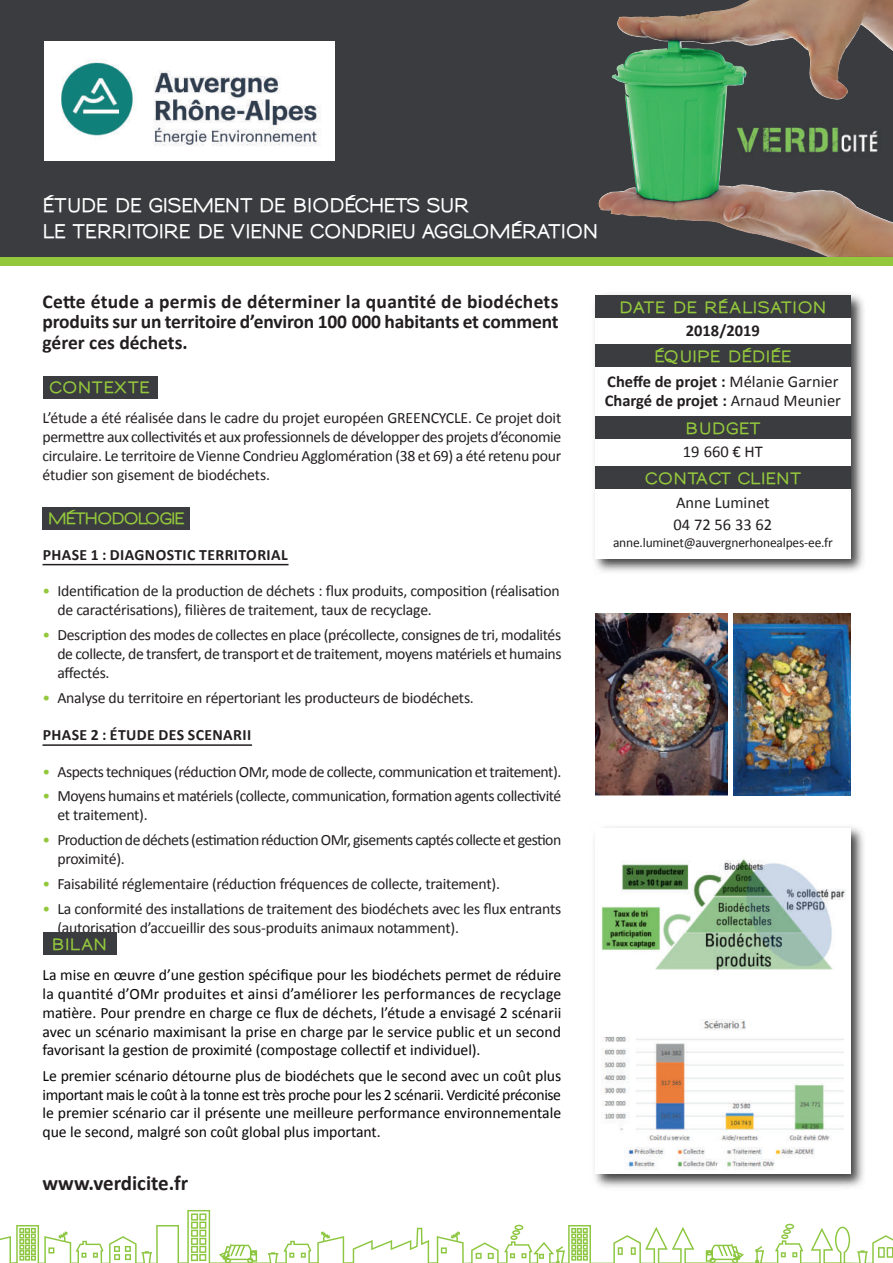
<style>
.page{position:relative;width:893px;height:1263px;background:#fff}
.page>*{position:absolute;margin:0;border:0;box-sizing:border-box;transform-origin:0 0}
.t1{font:700 21px "Calibri";color:#231f20}
.t2{font:700 19.5px/20.4px "Calibri";letter-spacing:-.01em;color:#231f20;text-align:justify}
.t3{font:800 18px/25.2px "Sansumi";letter-spacing:-.02em;color:#fff;scale:.95 1}
.t4{font:700 16.5px/19.5px "Calibri";color:#231f20}
.t5{font:16.5px/22.5px "Calibri";color:#231f20}
.t6{font:15.75px/18.9px "Calibri";letter-spacing:-.02em;color:#231f20}
.t7{font:15.75px/18.9px "Calibri";letter-spacing:-.005em;color:#080505;text-align:justify}
.t8{font:700 15.75px "Calibri";letter-spacing:.025em;color:#231f20}
.t9{font:800 15px "Sansumi";letter-spacing:.055em;color:#94c83c}
.t10{font:800 15px "Sansumi";letter-spacing:.02em;color:#94c83c}
.t11{font:800 15px "Sansumi";letter-spacing:-.01em;color:#94c83c}
.t12{font:800 15px "Sansumi";letter-spacing:-.045em;color:#94c83c}
.t13{font:13.5px "Calibri";letter-spacing:-.015em;color:#231f20}
.s1{color:#94c83c}
.s2{font-weight:400}
</style>
<div class="page">
<img style="left:594px;top:827px;width:270px;height:360px">
<div style="left:595px;top:828px;width:255px;height:346px;background:#fff"></div>
<div style="left:43px;top:376px;width:114px;height:22px;background:#3a3c3f"></div>
<svg style="left:0;top:1210px;width:893px;height:53px"></svg>
<div style="left:43px;top:507px;width:147px;height:22px;background:#3a3c3f"></div>
<hr style="left:43px;top:564px;width:246px;height:1px;background:#231f20">
<hr style="left:43px;top:744px;width:209px;height:2px;background:#231f20">
<div style="left:0;top:224px;width:893px;height:42px;background:#94c83c"></div>
<svg style="left:0;top:0;width:893px;height:257px;background:#484d47"></svg>
<img style="left:734px;top:122px;width:155px;height:36px">
<img style="left:44px;top:42px;width:291px;height:118px">
<img style="left:594px;top:294px;width:270px;height:278px">
<div style="left:595px;top:295px;width:255px;height:263px;background:#fff"></div>
<div style="left:595px;top:295px;width:255px;height:22px;background:#3a3c3f"></div>
<div style="left:595px;top:344px;width:255px;height:23px;background:#3a3c3f"></div>
<div style="left:595px;top:417px;width:255px;height:22px;background:#3a3c3f"></div>
<div style="left:595px;top:466px;width:255px;height:23px;background:#3a3c3f"></div>
<div style="left:43px;top:933px;width:73px;height:22px;background:#3a3c3f"></div>
<img style="left:595px;top:613px;width:132px;height:182px">
<img style="left:733px;top:613px;width:117px;height:182px">
<img style="left:601px;top:859px;width:245px;height:113px">
<img style="left:601px;top:1019px;width:242px;height:151px">
<p class="t3" style="left:43px;top:193px;width:586px">ÉTUDE DE GISEMENT DE BIODÉCHETS SUR<br>LE TERRITOIRE DE VIENNE CONDRIEU AGGLOMÉRATION</p>
<p class="t2" style="left:43px;top:291px;width:518px">Cette étude a permis de déterminer la quantité de biodéchets produits sur un territoire d’environ 100 000 habitants et comment gérer ces déchets.</p>
<p class="t9" style="left:49px;top:378px;width:102px">CONTEXTE</p>
<p class="t6" style="left:43px;top:408px;width:520px;text-align:justify">L’étude a été réalisée dans le cadre du projet européen GREENCYCLE. Ce projet doit permettre aux collectivités et aux professionnels de développer des projets d’économie circulaire. Le territoire de Vienne Condrieu Agglomération (38 et 69) a été retenu pour étudier son gisement de biodéchets.</p>
<p class="t12" style="left:48px;top:509px;width:139px">MÉTHODOLOGIE</p>
<p class="t8" style="left:43px;top:545px;width:246px">PHASE 1 : DIAGNOSTIC TERRITORIAL</p>
<p class="t6" style="left:57px;top:581px;width:504px;text-indent:-15px"><span class="s1">•</span> Identification de la production de déchets : flux produits, composition (réalisation de caractérisations), filières de traitement, taux de recyclage.</p>
<p class="t6" style="left:57px;top:625px;width:506px;text-align:justify;text-indent:-15px"><span class="s1">•</span> Description des modes de collectes en place (précollecte, consignes de tri, modalités de collecte, de transfert, de transport et de traitement, moyens matériels et humains affectés.</p>
<p class="t6" style="left:43px;top:688px;width:433px"><span class="s1">•</span> Analyse du territoire en répertoriant les producteurs de biodéchets.</p>
<p class="t8" style="left:43px;top:725px;width:210px">PHASE 2 : ÉTUDE DES SCENARII</p>
<p class="t6" style="left:43px;top:762px;width:520px"><span class="s1">•</span> Aspects techniques (réduction OMr, mode de collecte, communication et traitement).</p>
<p class="t6" style="left:57px;top:787px;width:505px;text-indent:-15px"><span class="s1">•</span> Moyens humains et matériels (collecte, communication, formation agents collectivité et traitement).</p>
<p class="t6" style="left:57px;top:830px;width:505px;text-indent:-15px"><span class="s1">•</span> Production de déchets (estimation réduction OMr, gisements captés collecte et gestion proximité).</p>
<p class="t6" style="left:43px;top:874px;width:459px"><span class="s1">•</span> Faisabilité réglementaire (réduction fréquences de collecte, traitement).</p>
<p class="t6" style="left:57px;top:899px;width:505px;text-indent:-15px"><span class="s1">•</span> La conformité des installations de traitement des biodéchets avec les flux entrants (autorisation d’accueillir des sous‐produits animaux notamment).</p>
<p class="t10" style="left:52px;top:935px;width:57px">BILAN</p>
<p class="t7" style="left:43px;top:965px;width:520px">La mise en œuvre d’une gestion spécifique pour les biodéchets permet de réduire la quantité d’OMr produites et ainsi d’améliorer les performances de recyclage matière. Pour prendre en charge ce flux de déchets, l’étude a envisagé 2 scénarii avec un scénario maximisant la prise en charge par le service public et un second favorisant la gestion de proximité (compostage collectif et individuel).</p>
<p class="t7" style="left:43px;top:1066px;width:520px">Le premier scénario détourne plus de biodéchets que le second avec un coût plus important mais le coût à la tonne est très proche pour les 2 scénarii. Verdicité préconise le premier scénario car il présente une meilleure performance environnementale que le second, malgré son coût global plus important.</p>
<h1 class="t1" style="left:43px;top:1169px;width:147px">www.verdicite.fr</h1>
<p class="t9" style="left:619px;top:298px;width:209px">DATE DE RÉALISATION</p>
<p class="t11" style="left:654px;top:347px;width:139px">ÉQUIPE DÉDIÉE</p>
<p class="t4" style="left:686px;top:320px;width:76px">2018/2019</p>
<p class="t4" style="left:605px;top:371px;width:238px">Cheffe de projet : <span class="s2">Mélanie Garnier<br></span>Chargé de projet : <span class="s2">Arnaud Meunier</span></p>
<p class="t10" style="left:686px;top:419px;width:76px">BUDGET</p>
<p class="t10" style="left:645px;top:469px;width:157px">CONTACT CLIENT</p>
<p class="t5" style="left:683px;top:441px;width:82px">19 660 € HT</p>
<p class="t5" style="left:674px;top:491px;width:100px">Anne Luminet<br>04 72 56 33 62</p>
<p class="t13" style="left:613px;top:534px;width:221px">anne.luminet@auvergnerhonealpes‐ee.fr</p>
</div>
